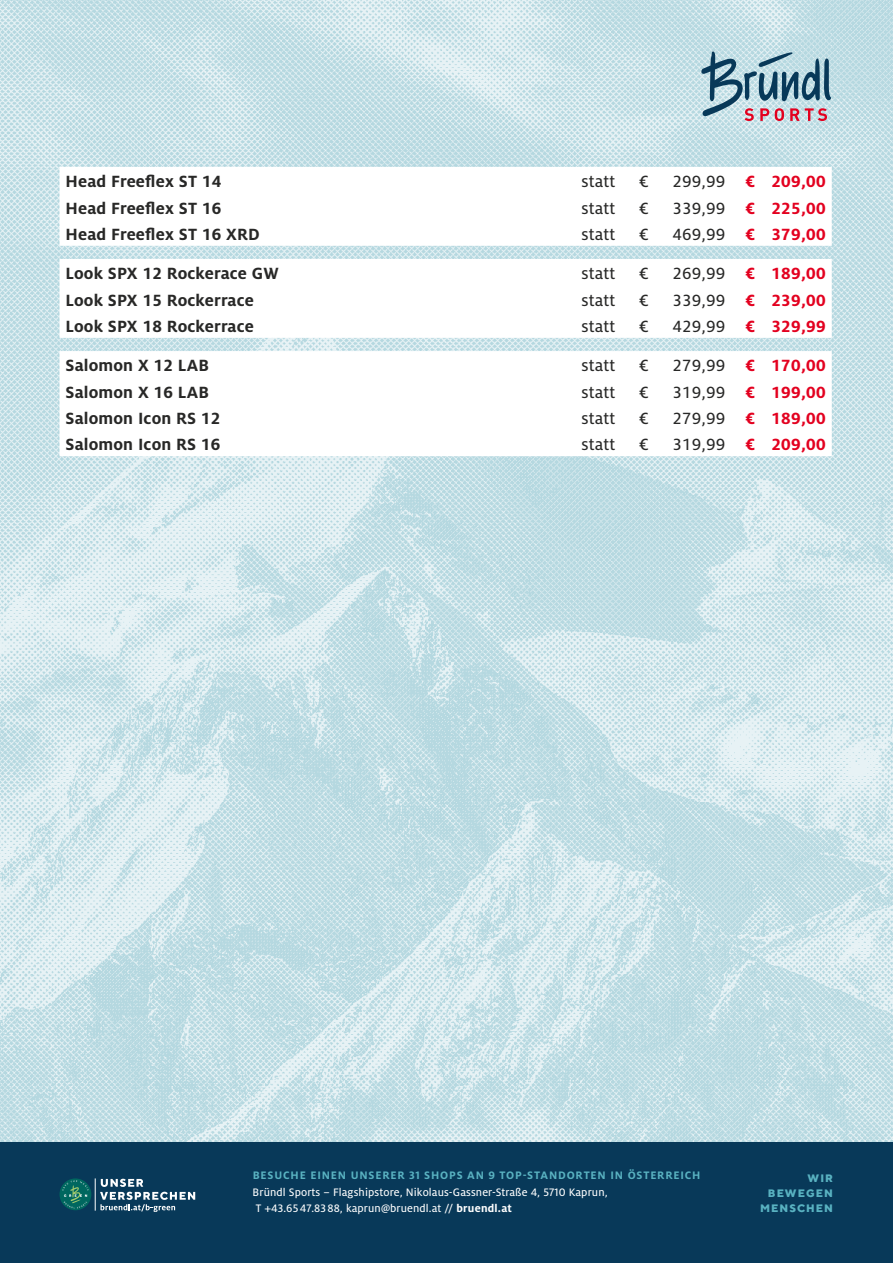
<style>
.page{position:relative;width:893px;height:1263px;background:#fff}
.page>*{position:absolute;margin:0;border:0;box-sizing:border-box;transform-origin:0 0}
.t1{font:700 18px "Milo Pro";letter-spacing:.01em;color:#282827}
.t2{font:700 18px "Milo Pro";letter-spacing:.02em;color:#e3001f}
.t3{font:18px "Milo Pro Text";letter-spacing:.01em;color:#282827}
.t4{font:12px/16.5px "Milo Pro Text";letter-spacing:.01em;color:#fff}
.t5{font:700 12px "Milo Pro";letter-spacing:.07em;color:#59b2c1}
.t6{font:800 10.8px/14.9px "TT Norms";letter-spacing:.1em;color:#59b2c1;text-align:right}
.s1{font-family:"Milo Pro Text";font-weight:400;color:#282827}
.s2{font-family:"Milo Pro";font-weight:700}
</style>
<div class="page">
<img style="left:0;top:0;width:893px;height:1142px">
<svg style="left:701px;top:51px;width:130px;height:70px"></svg>
<div style="left:0;top:1142px;width:893px;height:121px;background:#083959"></div>
<hr style="left:95px;top:1178px;width:1px;height:32px;background:#fff">
<svg style="left:100px;top:1179px;width:95px;height:33px"></svg>
<div style="left:60px;top:1178px;width:31px;height:32px;background:#00675f;border-radius:50%"></div>
<svg style="left:62px;top:1180px;width:27px;height:28px"></svg>
<svg style="left:60px;top:167px;width:772px;height:289px"></svg>
<p class="t1" style="left:66px;top:171px;width:157px">Head Freeflex ST 14</p>
<p class="t3" style="left:581px;top:172px;width:35px">statt</p>
<p class="t3" style="left:639px;top:172px;width:11px">€</p>
<p class="t2" style="left:672px;top:171px;width:155px"><span class="s1">299,99</span> € 209,00</p>
<p class="t1" style="left:66px;top:198px;width:157px">Head Freeflex ST 16</p>
<p class="t3" style="left:581px;top:198px;width:35px">statt</p>
<p class="t3" style="left:639px;top:198px;width:11px">€</p>
<p class="t2" style="left:672px;top:198px;width:155px"><span class="s1">339,99</span> € 225,00</p>
<p class="t1" style="left:66px;top:224px;width:196px">Head Freeflex ST 16 XRD</p>
<p class="t3" style="left:581px;top:224px;width:35px">statt</p>
<p class="t3" style="left:639px;top:224px;width:11px">€</p>
<p class="t2" style="left:672px;top:224px;width:155px"><span class="s1">469,99</span> € 379,00</p>
<p class="t1" style="left:66px;top:263px;width:215px">Look SPX 12 Rockerace GW</p>
<p class="t3" style="left:581px;top:264px;width:35px">statt</p>
<p class="t3" style="left:639px;top:264px;width:11px">€</p>
<p class="t2" style="left:672px;top:263px;width:155px"><span class="s1">269,99</span> € 189,00</p>
<p class="t1" style="left:66px;top:290px;width:190px">Look SPX 15 Rockerrace</p>
<p class="t3" style="left:581px;top:290px;width:35px">statt</p>
<p class="t3" style="left:639px;top:290px;width:11px">€</p>
<p class="t2" style="left:672px;top:290px;width:155px"><span class="s1">339,99</span> € 239,00</p>
<p class="t1" style="left:66px;top:316px;width:190px">Look SPX 18 Rockerrace</p>
<p class="t3" style="left:581px;top:316px;width:35px">statt</p>
<p class="t3" style="left:639px;top:316px;width:11px">€</p>
<p class="t2" style="left:672px;top:316px;width:155px"><span class="s1">429,99</span> € 329,99</p>
<p class="t1" style="left:66px;top:355px;width:145px">Salomon X 12 LAB</p>
<p class="t3" style="left:581px;top:356px;width:35px">statt</p>
<p class="t3" style="left:639px;top:356px;width:11px">€</p>
<p class="t2" style="left:672px;top:355px;width:155px"><span class="s1">279,99</span> € 170,00</p>
<p class="t1" style="left:66px;top:382px;width:145px">Salomon X 16 LAB</p>
<p class="t3" style="left:581px;top:382px;width:35px">statt</p>
<p class="t3" style="left:639px;top:382px;width:11px">€</p>
<p class="t2" style="left:672px;top:382px;width:155px"><span class="s1">319,99</span> € 199,00</p>
<p class="t1" style="left:66px;top:408px;width:156px">Salomon Icon RS 12</p>
<p class="t3" style="left:581px;top:408px;width:35px">statt</p>
<p class="t3" style="left:639px;top:408px;width:11px">€</p>
<p class="t2" style="left:672px;top:408px;width:155px"><span class="s1">279,99</span> € 189,00</p>
<p class="t1" style="left:66px;top:434px;width:156px">Salomon Icon RS 16</p>
<p class="t3" style="left:581px;top:435px;width:35px">statt</p>
<p class="t3" style="left:639px;top:435px;width:11px">€</p>
<p class="t2" style="left:672px;top:434px;width:155px"><span class="s1">319,99</span> € 209,00</p>
<p class="t5" style="left:253px;top:1168px;width:449px">BESUCHE EINEN UNSERER 31 SHOPS AN 9 TOP-STANDORTEN IN ÖSTERREICH</p>
<p class="t4" style="left:253px;top:1183px;width:357px">Bründl Sports – Flagshipstore, Nikolaus-Gassner-Straße 4, 5710 Kaprun,<br>T +43.6547.83 88, kaprun@bruendl.at // <span class="s2">bruendl.at</span></p>
<p class="t6" style="left:760px;top:1171px;width:74px">WIR<br>BEWEGEN<br>MENSCHEN</p>
</div>
